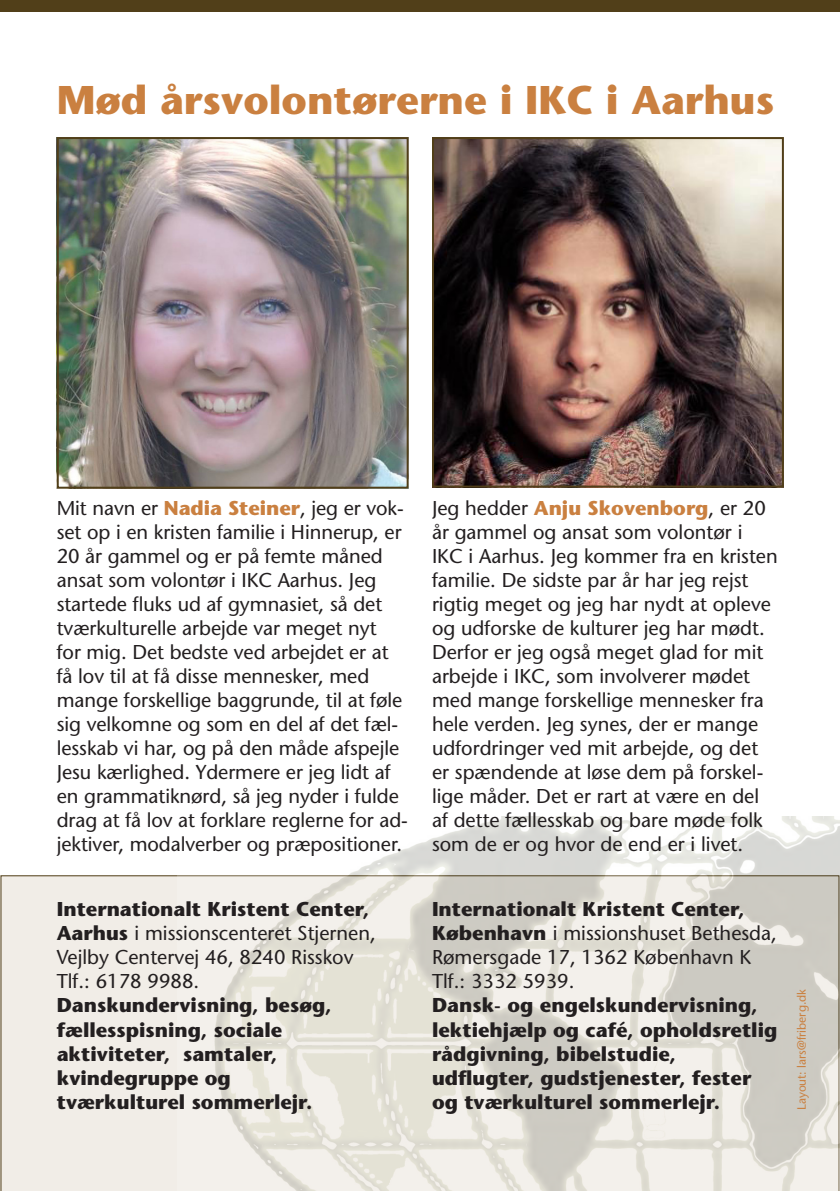
<style>
.page{position:relative;width:840px;height:1191px;background:#fff}
.page>*{position:absolute;margin:0;border:0;box-sizing:border-box;transform-origin:0 0}
.Paragraph_Style_2{font:700 40px "Stone Sans Std";color:#ca8040}
.t1{font:500 20px/24px "Stone Sans Std";color:#231f20}
.t2{font:700 20px/24px "Stone Sans Std";color:#231f20}
.t3{font:500 12px "Stone Sans Std";color:#ca8040}
.s1{font-weight:700;color:#ca8040}
.s2{font-weight:700}
</style>
<div class="page">
<div style="left:0;top:875px;width:177px;height:316px;background:#f1ede7"></div>
<img style="left:177px;top:816px;width:662px;height:375px">
<div style="left:0;top:0;width:839px;height:11px;background:#513f19"></div>
<img style="left:60px;top:140px;width:345px;height:346px">
<div style="left:57px;top:137px;width:351px;height:352px;border:2px solid #513f19"></div>
<img style="left:435px;top:140px;width:345px;height:344px">
<div style="left:432px;top:137px;width:351px;height:350px;border:2px solid #513f19"></div>
<p class="Paragraph_Style_2" style="left:57px;top:76px;width:718px">Mød årsvolontørerne i IKC i Aarhus</p>
<p class="t1" style="left:57px;top:496px;width:352px">M it navn er <span class="s1">Nadia Steiner</span>, jeg er vok&shy;set op i en kristen familie i Hinnerup, er 20 år gammel og er på femte måned ansat som volontør i IKC Aarhus. Jeg startede fluks ud af gymnasiet, så det tværkulturelle arbejde var meget nyt<br>for mig. Det bedste ved arbejdet er at få lov til at få disse mennesker, med mange forskellige baggrunde, til at føle sig velkomne og som en del af det fæl&shy;lesskab vi har, og på den måde afspejle Jesu kærlighed. Ydermere er jeg lidt af en grammatiknørd, så jeg nyder i fulde drag at få lov at forklare reglerne for ad&shy;jektiver, modalverber og præpositioner.</p>
<p class="t1" style="left:432px;top:496px;width:347px">Jeg hedder <span class="s1">Anju Skovenborg</span>, er 20 år gammel og ansat som volontør i<br>IKC i Aarhus. Jeg kommer fra en kristen familie. De sidste par år har jeg rejst rigtig meget og jeg har nydt at opleve og udforske de kulturer jeg har mødt.<br>Derfor er jeg også meget glad for mit arbejde i IKC, som involverer mødet med mange forskellige mennesker fra hele verden. Jeg synes, der er mange udfordringer ved mit arbejde, og det er spændende at løse dem på forskel&shy;lige måder. Det er rart at være en del af dette fællesskab og bare møde folk som de er og hvor de end er i livet.</p>
<p class="t1" style="left:57px;top:897px;width:320px"><span class="s2">Internationalt Kristent Center,<br>Aarhus</span> i missionscenteret Stjernen,<br>Vejlby Centervej 46, 8240 Risskov<br>Tlf.: 6178 9988.</p>
<p class="t2" style="left:57px;top:993px;width:276px">Danskundervisning, besøg, fællesspisning, sociale aktiviteter, samtaler, kvindegruppe og tværkulturel sommerlejr.</p>
<p class="t1" style="left:432px;top:897px;width:346px"><span class="s2">Internationalt Kristent Center,<br>København</span> i missionshuset Bethesda,<br>Rømersgade 17, 1362 København K<br>Tlf.: 3332 5939.</p>
<p class="t2" style="left:432px;top:993px;width:347px">Dansk- og engelskundervisning, lektiehjælp og café, opholdsretlig rådgivning, bibelstudie, udflugter, gudstjenester, fester og tværkulturel sommerlejr.</p>
<p class="t3" style="left:794px;top:1110px;width:123px;rotate:-90deg">Layout: lars@friberg.dk</p>
</div>
